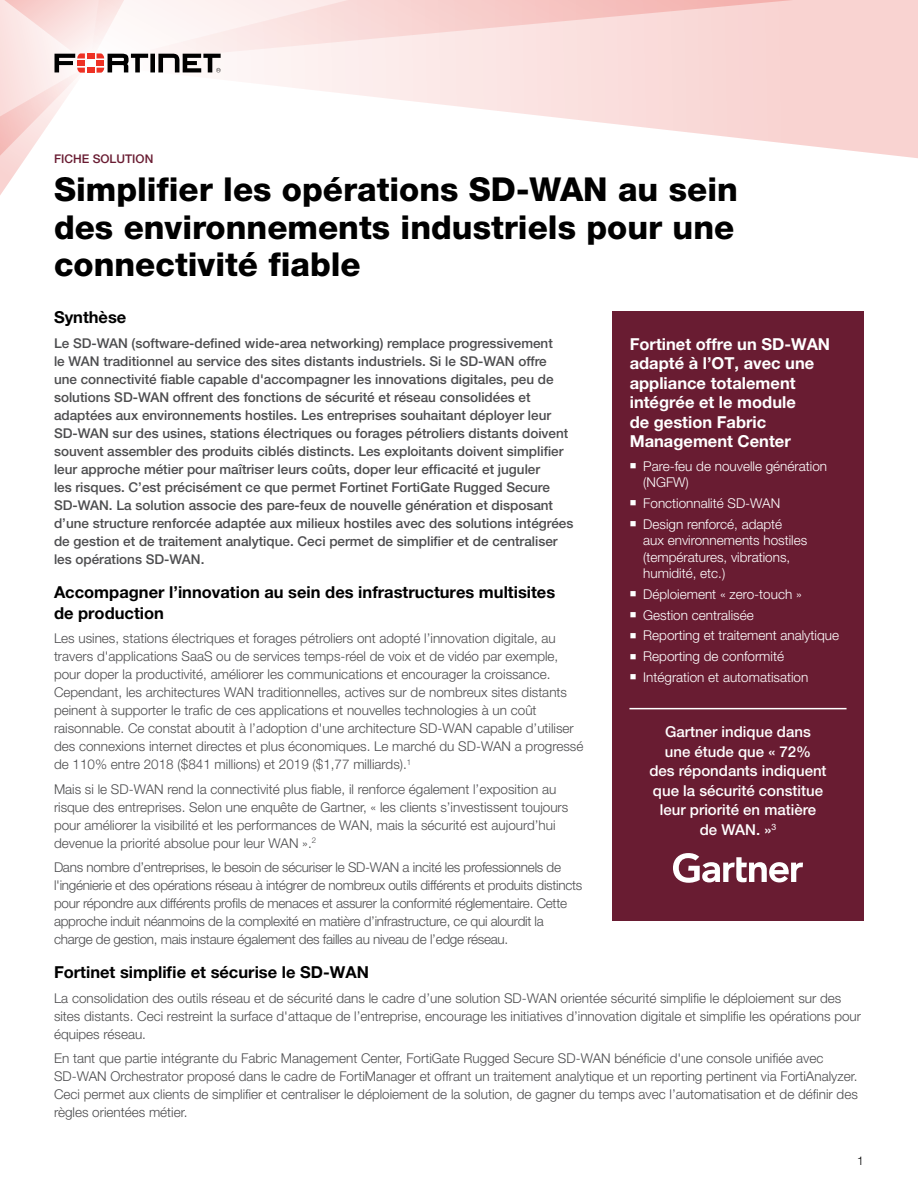
<style>
.page{position:relative;width:918px;height:1188px;background:#fff}
.page>*{position:absolute;margin:0;border:0;box-sizing:border-box;transform-origin:0 0}
.t1{font:800 33px/37.5px "Helvetica Neue LT Pro";color:#000;text-align:justify}
.t2{font:700 16.5px/21px "Helvetica Neue LT Pro";color:#000}
.t3{font:700 16.5px/19.5px "Helvetica Neue LT Pro";color:#fff}
.t4{font:500 15px/19.5px "Helvetica Neue LT Pro";color:#fff;text-align:center}
.t5{font:300 13.5px/18px "Helvetica Neue LT Pro";color:#4d4d4f}
.t6{font:500 13.5px/18px "Helvetica Neue LT Pro";color:#4d4d4f}
.t7{font:300 13.5px/18px "Helvetica Neue LT Pro";letter-spacing:-.02em;color:#4d4d4f}
.t8{font:300 13.5px/16.5px "Helvetica Neue LT Pro";color:#fff}
.t9{font:500 12px "Helvetica Neue LT Pro";color:#691c32}
.t10{font:300 12px "Helvetica Neue LT Pro";color:#000}
</style>
<div class="page">
<svg style="left:251px;top:65px;width:667px;height:93px"></svg>
<svg style="left:221px;top:0;width:697px;height:65px;background:#f9dad9"></svg>
<svg style="left:0;top:0;width:221px;height:195px"></svg>
<div style="left:612px;top:311px;width:252px;height:609px;background:#691c32"></div>
<svg style="left:673px;top:853px;width:130px;height:30px"></svg>
<hr style="left:629px;top:708px;width:218px;height:1px;background:#fff">
<p class="t9" style="left:54px;top:152px;width:101px">FICHE SOLUTION</p>
<h1 class="t1" style="left:54px;top:171px;width:685px">Simplifier les opérations SD-WAN au sein des environnements industriels pour une connectivité fiable</h1>
<p class="t2" style="left:54px;top:306px;width:74px">Synthèse</p>
<p class="t6" style="left:54px;top:334px;width:521px">Le SD-WAN (software-defined wide-area networking) remplace progressivement<br>le WAN traditionnel au service des sites distants industriels. Si le SD-WAN offre<br>une connectivité fiable capable d'accompagner les innovations digitales, peu de solutions SD-WAN offrent des fonctions de sécurité et réseau consolidées et adaptées aux environnements hostiles. Les entreprises souhaitant déployer leur SD-WAN sur des usines, stations électriques ou forages pétroliers distants doivent souvent assembler des produits ciblés distincts. Les exploitants doivent simplifier leur approche métier pour maîtriser leurs coûts, doper leur efficacité et juguler<br>les risques. C’est précisément ce que permet Fortinet FortiGate Rugged Secure SD-WAN. La solution associe des pare-feux de nouvelle génération et disposant d’une structure renforcée adaptée aux milieux hostiles avec des solutions intégrées de gestion et de traitement analytique. Ceci permet de simplifier et de centraliser les opérations SD-WAN.</p>
<p class="t2" style="left:54px;top:581px;width:503px">Accompagner l’innovation au sein des infrastructures multisites de production</p>
<p class="t5" style="left:54px;top:629px;width:531px">Les usines, stations électriques et forages pétroliers ont adopté l’innovation digitale, au travers d'applications SaaS ou de services temps-réel de voix et de vidéo par exemple, pour doper la productivité, améliorer les communications et encourager la croissance.<br>Cependant, les architectures WAN traditionnelles, actives sur de nombreux sites distants peinent à supporter le trafic de ces applications et nouvelles technologies à un coût raisonnable. Ce constat aboutit à l’adoption d'une architecture SD-WAN capable d’utiliser des connexions internet directes et plus économiques. Le marché du SD-WAN a progressé de 110% entre 2018 ($841 millions) et 2019 ($1,77 milliards).<sup>1</sup></p>
<p class="t5" style="left:54px;top:780px;width:516px">Mais si le SD-WAN rend la connectivité plus fiable, il renforce également l’exposition au risque des entreprises. Selon une enquête de Gartner, « les clients s’investissent toujours pour améliorer la visibilité et les performances de WAN, mais la sécurité est aujourd’hui devenue la priorité absolue pour leur WAN ».<sup>2</sup></p>
<p class="t7" style="left:54px;top:858px;width:530px">Dans nombre d’entreprises, le besoin de sécuriser le SD-WAN a incité les professionnels de l'ingénierie et des opérations réseau à intégrer de nombreux outils différents et produits distincts pour répondre aux différents profils de menaces et assurer la conformité réglementaire. Cette approche induit néanmoins de la complexité en matière d’infrastructure, ce qui alourdit la charge de gestion, mais instaure également des failles au niveau de l’edge réseau.</p>
<p class="t2" style="left:54px;top:962px;width:316px">Fortinet simplifie et sécurise le SD-WAN</p>
<p class="t5" style="left:54px;top:989px;width:809px">La consolidation des outils réseau et de sécurité dans le cadre d’une solution SD-WAN orientée sécurité simplifie le déploiement sur des sites distants. Ceci restreint la surface d'attaque de l’entreprise, encourage les initiatives d’innovation digitale et simplifie les opérations pour équipes réseau.</p>
<p class="t5" style="left:54px;top:1049px;width:805px">En tant que partie intégrante du Fabric Management Center, FortiGate Rugged Secure SD-WAN bénéficie d'une console unifiée avec SD-WAN Orchestrator proposé dans le cadre de FortiManager et offrant un traitement analytique et un reporting pertinent via FortiAnalyzer.<br>Ceci permet aux clients de simplifier et centraliser le déploiement de la solution, de gagner du temps avec l’automatisation et de définir des règles orientées métier.</p>
<p class="t3" style="left:630px;top:334px;width:202px">Fortinet offre un SD-WAN adapté à l’OT, avec une appliance totalement intégrée et le module<br>de gestion Fabric<br>Management Center</p>
<p class="t8" style="left:643px;top:457px;width:185px;text-indent:-14px">■ Pare-feu de nouvelle génération (NGFW)</p>
<p class="t8" style="left:630px;top:494px;width:152px">■ Fonctionnalité SD-WAN</p>
<p class="t8" style="left:643px;top:515px;width:166px;text-indent:-14px">■ Design renforcé, adapté<br>aux environnements hostiles (températures, vibrations, humidité, etc.)</p>
<p class="t8" style="left:630px;top:585px;width:174px">■ Déploiement « zero-touch »</p>
<p class="t8" style="left:630px;top:606px;width:126px">■ Gestion centralisée</p>
<p class="t8" style="left:630px;top:627px;width:211px">■ Reporting et traitement analytique</p>
<p class="t8" style="left:630px;top:648px;width:156px">■ Reporting de conformité</p>
<p class="t8" style="left:630px;top:669px;width:180px">■ Intégration et automatisation</p>
<p class="t4" style="left:649px;top:722px;width:179px">Gartner indique dans<br>une étude que « 72%<br>des répondants indiquent que la sécurité constitue leur priorité en matière de WAN. »<sup>3</sup></p>
<p class="t10" style="left:857px;top:1154px;width:8px">1</p>
</div>
